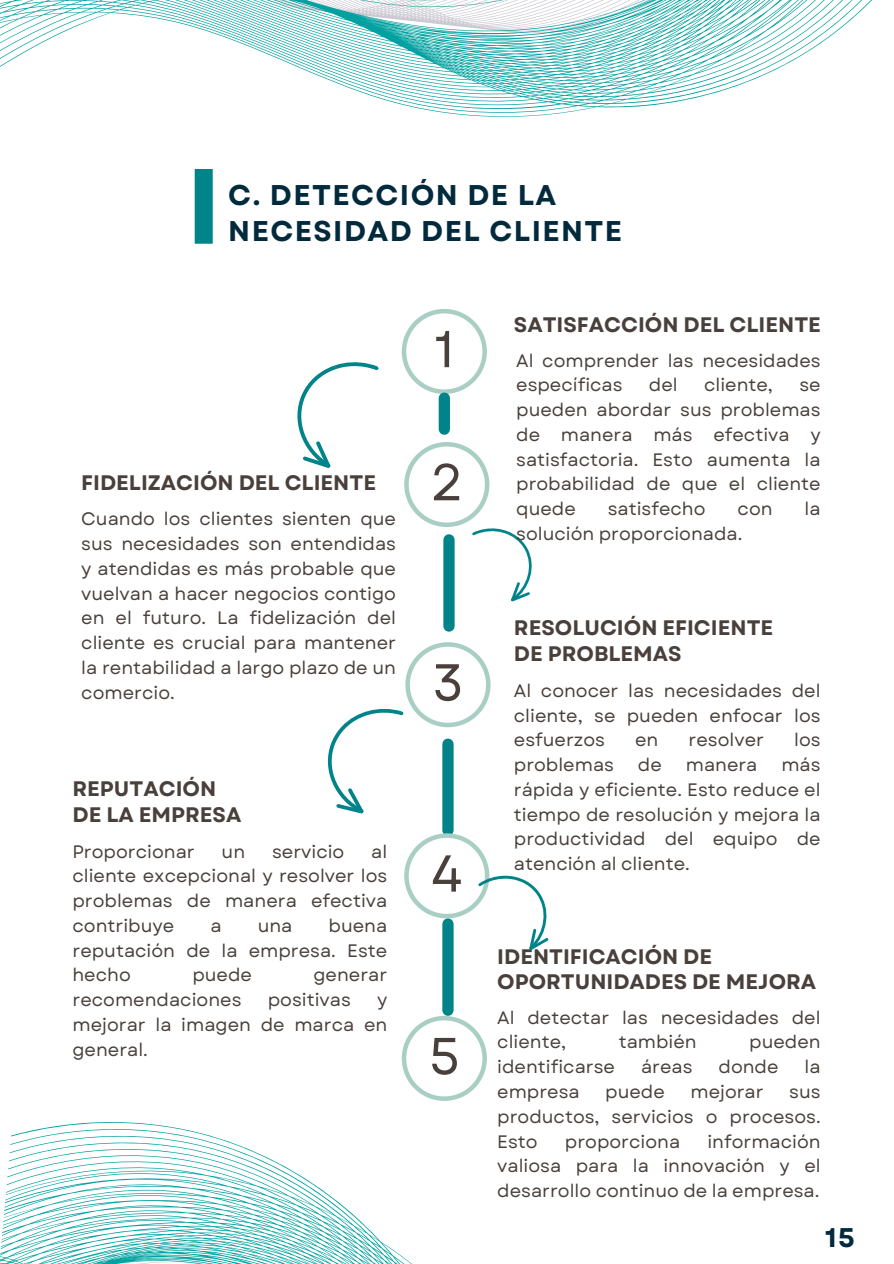
<style>
.page{position:relative;width:894px;height:1264px;background:#fff}
.page>*{position:absolute;margin:0;border:0;box-sizing:border-box;transform-origin:0 0}
.t1{font:51.75px "Garet";color:#49403c}
.t2{font:700 28.5px/36px "Garet";letter-spacing:.05em;color:#022a3d}
.t3{font:700 27px "Garet";color:#022a3d}
.t4{font:700 21px/25.8px "Garet";color:#49403c}
.t5{font:18px/24.8px "Garet";color:#49403c;text-align:justify}
</style>
<div class="page">
<div style="left:443px;top:540px;width:11px;height:86px;background:#008389"></div>
<div style="left:442px;top:744px;width:11px;height:86px;background:#008389"></div>
<svg style="left:309px;top:462px;width:223px;height:145px"></svg>
<svg style="left:327px;top:642px;width:163px;height:181px"></svg>
<div style="left:442px;top:924px;width:11px;height:86px;background:#008389"></div>
<svg style="left:401px;top:1015px;width:86px;height:85px"></svg>
<svg style="left:404px;top:833px;width:145px;height:122px"></svg>
<svg style="left:3px;top:1122px;width:364px;height:105px"></svg>
<svg style="left:0;top:1227px;width:411px;height:36px"></svg>
<svg style="left:297px;top:0;width:575px;height:462px"></svg>
<svg style="left:0;top:0;width:854px;height:346px"></svg>
<div style="left:438px;top:398px;width:12px;height:31px;background:#008389"></div>
<div style="left:195px;top:169px;width:18px;height:75px;background:#008389"></div>
<p class="t2" style="left:228px;top:177px;width:395px">C. DETECCIÓN DE LA<br>NECESIDAD DEL CLIENTE</p>
<p class="t4" style="left:81px;top:469px;width:296px">FIDELIZACIÓN DEL CLIENTE</p>
<p class="t5" style="left:81px;top:506px;width:316px">Cuando los clientes sienten que sus necesidades son entendidas y atendidas es más probable que vuelvan a hacer negocios contigo en el futuro. La fidelización del cliente es crucial para mantener la rentabilidad a largo plazo de un comercio.</p>
<h2 class="t4" style="left:72px;top:775px;width:170px">REPUTACIÓN<br>DE LA EMPRESA</h2>
<p class="t5" style="left:72px;top:839px;width:316px;text-indent:299px">al cliente excepcional y resolver los problemas de manera efectiva contribuye</p>
<p class="t5" style="left:72px;top:839px;width:124px">Proporcionar</p>
<p class="t5" style="left:221px;top:839px;width:25px">un</p>
<p class="t5" style="left:272px;top:839px;width:74px">servicio</p>
<p class="t5" style="left:72px;top:913px;width:316px;text-indent:256px">buena reputación de la empresa. Este hecho</p>
<p class="t5" style="left:210px;top:913px;width:13px">a</p>
<p class="t5" style="left:257px;top:913px;width:36px">una</p>
<p class="t5" style="left:192px;top:962px;width:61px">puede</p>
<p class="t5" style="left:313px;top:962px;width:75px">generar</p>
<p class="t5" style="left:72px;top:987px;width:170px">recomendaciones</p>
<p class="t5" style="left:268px;top:987px;width:85px">positivas</p>
<p class="t5" style="left:72px;top:987px;width:316px;text-indent:304px">y mejorar la imagen de marca en general.</p>
<h1 class="t1" style="left:434px;top:312px;width:22px">1</h1>
<p class="t1" style="left:430px;top:445px;width:35px">2</p>
<p class="t1" style="left:432px;top:645px;width:33px">3</p>
<p class="t1" style="left:431px;top:836px;width:33px">4</p>
<p class="t1" style="left:428px;top:1018px;width:33px">5</p>
<p class="t4" style="left:513px;top:312px;width:308px">SATISFACCIÓN DEL CLIENTE</p>
<h2 class="t5" style="left:516px;top:348px;width:306px">Al comprender las necesidades específicas</h2>
<h2 class="t5" style="left:648px;top:373px;width:30px">del</h2>
<h2 class="t5" style="left:704px;top:373px;width:70px">cliente,</h2>
<h2 class="t5" style="left:516px;top:373px;width:306px;text-indent:283px">se pueden abordar sus problemas de manera más efectiva y satisfactoria. Esto aumenta la probabilidad de que el cliente quede</h2>
<h2 class="t5" style="left:607px;top:496px;width:99px">satisfecho</h2>
<h2 class="t5" style="left:737px;top:496px;width:37px">con</h2>
<h2 class="t5" style="left:804px;top:496px;width:18px">la</h2>
<h2 class="t5" style="left:516px;top:521px;width:227px">solución proporcionada.</h2>
<p class="t4" style="left:513px;top:615px;width:261px">RESOLUCIÓN EFICIENTE<br>DE PROBLEMAS</p>
<h2 class="t5" style="left:513px;top:678px;width:308px">Al conocer las necesidades del cliente, se pueden enfocar los esfuerzos</h2>
<h2 class="t5" style="left:635px;top:727px;width:25px">en</h2>
<h2 class="t5" style="left:688px;top:727px;width:77px">resolver</h2>
<h2 class="t5" style="left:794px;top:727px;width:28px">los</h2>
<h2 class="t5" style="left:513px;top:752px;width:308px;text-indent:267px">más rápida y eficiente. Esto reduce el tiempo de resolución y mejora la productividad del equipo de atención al cliente.</h2>
<h2 class="t5" style="left:513px;top:752px;width:102px">problemas</h2>
<h2 class="t5" style="left:637px;top:752px;width:25px">de</h2>
<h2 class="t5" style="left:685px;top:752px;width:73px">manera</h2>
<p class="t4" style="left:497px;top:943px;width:320px">IDENTIFICACIÓN DE<br>OPORTUNIDADES DE MEJORA</p>
<p class="t5" style="left:497px;top:1005px;width:325px">Al detectar las necesidades del cliente,</p>
<p class="t5" style="left:618px;top:1029px;width:79px">también</p>
<p class="t5" style="left:749px;top:1029px;width:73px">pueden</p>
<p class="t5" style="left:497px;top:1054px;width:119px">identificarse</p>
<p class="t5" style="left:641px;top:1054px;width:53px">áreas</p>
<p class="t5" style="left:718px;top:1054px;width:61px">donde</p>
<p class="t5" style="left:804px;top:1054px;width:18px">la</p>
<p class="t5" style="left:497px;top:1079px;width:84px">empresa</p>
<p class="t5" style="left:605px;top:1079px;width:61px">puede</p>
<p class="t5" style="left:690px;top:1079px;width:75px">mejorar</p>
<p class="t5" style="left:497px;top:1079px;width:325px;text-indent:292px">sus productos, servicios o procesos.<br>Esto</p>
<p class="t5" style="left:497px;top:1128px;width:325px;text-indent:210px">información valiosa para la innovación y el desarrollo continuo de la empresa.</p>
<p class="t5" style="left:564px;top:1128px;width:117px">proporciona</p>
<h2 class="t3" style="left:825px;top:1217px;width:31px">15</h2>
</div>
